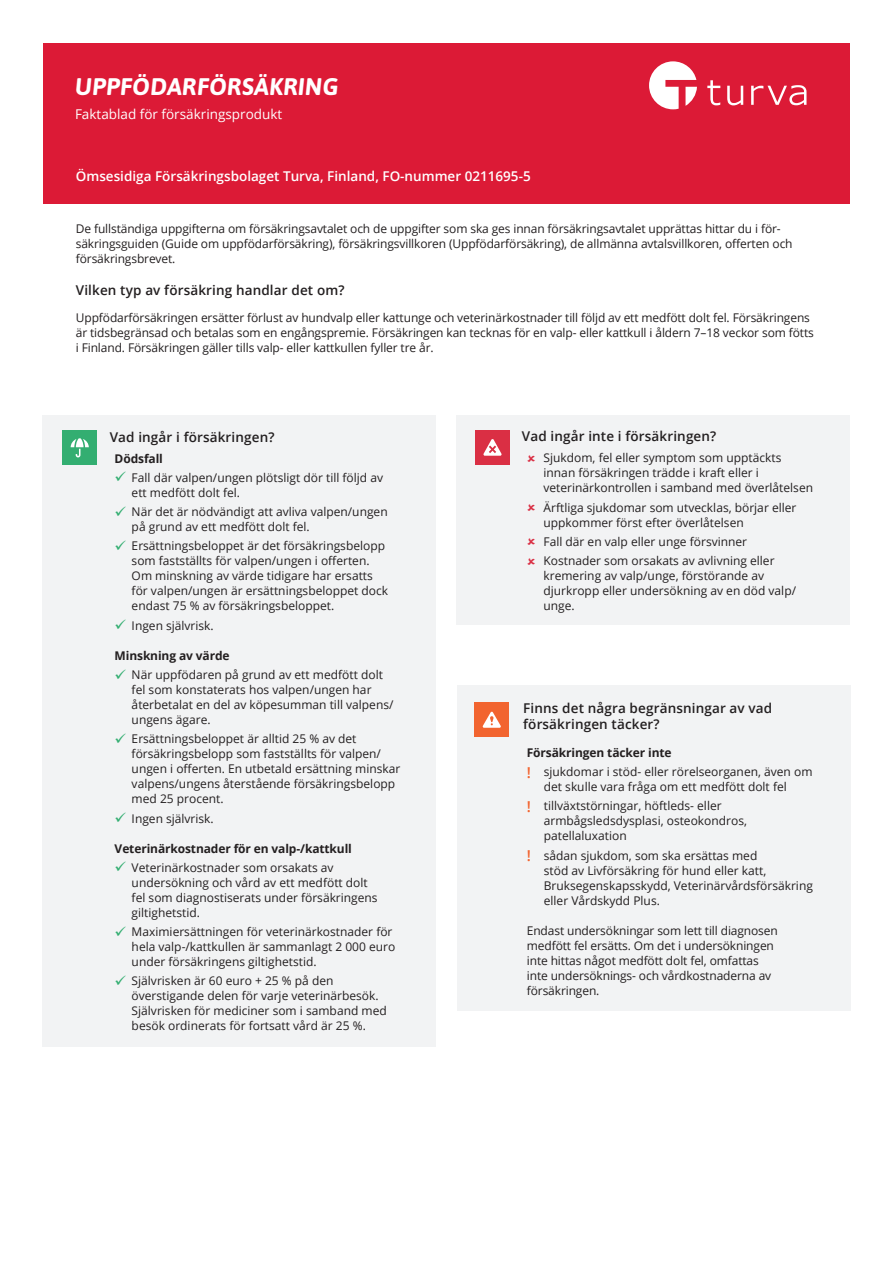
<style>
.page{position:relative;width:893px;height:1263px;background:#fff}
.page>*{position:absolute;margin:0;border:0;box-sizing:border-box;transform-origin:0 0}
.Vakuutus_otsikko{font:italic 700 24px "Asap";letter-spacing:.01em;color:#fff}
.Alaotsikko{font:600 13.5px/16.2px "Open Sans";letter-spacing:.01em;color:#231f20}
.t1{font:600 13.5px "Open Sans";color:#fff}
.Luettelo_sininen_väk{font:13.5px "Open Sans";color:#fff}
.Leipäteksti{font:12px/15px "Open Sans";color:#231f20}
.Kappaleiden_otsikko{font:700 12px "Open Sans";letter-spacing:-.01em;color:#231f20}
.s1{color:#33ae71}
.s2{font-weight:600;font-size:15px;color:#f2642f}
</style>
<div class="page">
<div style="left:43px;top:43px;width:807px;height:161px;background:#dc1a36"></div>
<svg style="left:649px;top:61px;width:48px;height:48px"></svg>
<svg style="left:707px;top:80px;width:13px;height:25px"></svg>
<svg style="left:727px;top:86px;width:16px;height:19px"></svg>
<svg style="left:751px;top:85px;width:55px;height:20px"></svg>
<div style="left:456px;top:415px;width:394px;height:210px;background:#f2f3f4"></div>
<div style="left:43px;top:415px;width:393px;height:632px;background:#f2f3f4"></div>
<div style="left:63px;top:431px;width:34px;height:34px;background:#33ae71"></div>
<svg style="left:71px;top:438px;width:18px;height:19px"></svg>
<div style="left:475px;top:430px;width:34px;height:34px;background:#da2f44"></div>
<svg style="left:483px;top:439px;width:19px;height:17px"></svg>
<div style="left:457px;top:685px;width:393px;height:326px;background:#f2f3f4"></div>
<div style="left:475px;top:703px;width:34px;height:34px;background:#f2642f"></div>
<svg style="left:482px;top:711px;width:19px;height:17px"></svg>
<p class="Vakuutus_otsikko" style="left:75px;top:70px;width:265px">UPPFÖDARFÖRSÄKRING</p>
<p class="Luettelo_sininen_väk" style="left:75px;top:105px;width:209px">Faktablad för försäkringsprodukt</p>
<p class="t1" style="left:76px;top:167px;width:456px">Ömsesidiga Försäkringsbolaget Turva, Finland, FO-nummer 0211695-5</p>
<p class="Leipäteksti" style="left:76px;top:221px;width:718px">De fullständiga uppgifterna om försäkringsavtalet och de uppgifter som ska ges innan försäkringsavtalet upprättas hittar du i för&shy;säkringsguiden (Guide om uppfödarförsäkring), försäkringsvillkoren (Uppfödarförsäkring), de allmänna avtalsvillkoren, offerten och försäkringsbrevet.</p>
<p class="Alaotsikko" style="left:76px;top:281px;width:270px">Vilken typ av försäkring handlar det om?</p>
<p class="Leipäteksti" style="left:76px;top:310px;width:740px">Uppfödarförsäkringen ersätter förlust av hundvalp eller kattunge och veterinärkostnader till följd av ett medfött dolt fel. Försäkringens är tidsbegränsad och betalas som en engångspremie. Försäkringen kan tecknas för en valp- eller kattkull i åldern 7–18 veckor som fötts i Finland. Försäkringen gäller tills valp- eller kattkullen fyller tre år.</p>
<p class="Alaotsikko" style="left:110px;top:429px;width:166px">Vad ingår i försäkringen?</p>
<p class="Kappaleiden_otsikko" style="left:115px;top:450px;width:50px">Dödsfall</p>
<p class="Leipäteksti" style="left:132px;top:470px;width:253px;text-indent:-17px"><span class="s1">✓</span> Fall där valpen/ungen plötsligt dör till följd av ett medfött dolt fel.</p>
<p class="Leipäteksti" style="left:132px;top:504px;width:258px;text-indent:-17px"><span class="s1">✓</span> När det är nödvändigt att avliva valpen/ungen på grund av ett medfött dolt fel.</p>
<p class="Leipäteksti" style="left:132px;top:538px;width:258px;text-indent:-17px"><span class="s1">✓</span> Ersättningsbeloppet är det försäkringsbelopp som fastställts för valpen/ungen i offerten.<br>Om minskning av värde tidigare har ersatts för valpen/ungen är ersättningsbeloppet dock endast 75 % av försäkringsbeloppet.</p>
<p class="Leipäteksti" style="left:115px;top:618px;width:101px"><span class="s1">✓</span> Ingen självrisk.</p>
<p class="Kappaleiden_otsikko" style="left:115px;top:647px;width:116px">Minskning av värde</p>
<p class="Leipäteksti" style="left:132px;top:667px;width:263px;text-indent:-17px"><span class="s1">✓</span> När uppfödaren på grund av ett medfött dolt fel som konstaterats hos valpen/ungen har återbetalat en del av köpesumman till valpens/ ungens ägare.</p>
<p class="Leipäteksti" style="left:132px;top:731px;width:270px;text-indent:-17px"><span class="s1">✓</span> Ersättningsbeloppet är alltid 25 % av det försäkringsbelopp som fastställts för valpen/ ungen i offerten. En utbetald ersättning minskar valpens/ungens återstående försäkringsbelopp med 25 procent.</p>
<p class="Leipäteksti" style="left:115px;top:810px;width:101px"><span class="s1">✓</span> Ingen självrisk.</p>
<p class="Kappaleiden_otsikko" style="left:115px;top:840px;width:239px">Veterinärkostnader för en valp-/kattkull</p>
<p class="Leipäteksti" style="left:132px;top:860px;width:248px;text-indent:-17px"><span class="s1">✓</span> Veterinärkostnader som orsakats av undersökning och vård av ett medfött dolt fel som diagnostiserats under försäkringens giltighetstid.</p>
<p class="Leipäteksti" style="left:132px;top:924px;width:265px;text-indent:-17px"><span class="s1">✓</span> Maximiersättningen för veterinärkostnader för hela valp-/kattkullen är sammanlagt 2 000 euro under försäkringens giltighetstid.</p>
<p class="Leipäteksti" style="left:132px;top:973px;width:257px;text-indent:-17px"><span class="s1">✓</span> Självrisken är 60 euro + 25 % på den överstigande delen för varje veterinärbesök.<br>Självrisken för mediciner som i samband med besök ordinerats för fortsatt vård är 25 %.</p>
<p class="Alaotsikko" style="left:522px;top:427px;width:196px">Vad ingår inte i försäkringen?</p>
<p class="Leipäteksti" style="left:544px;top:450px;width:271px">Sjukdom, fel eller symptom som upptäckts innan försäkringen trädde i kraft eller i veterinärkontrollen i samband med överlåtelsen</p>
<p class="Leipäteksti" style="left:544px;top:499px;width:254px">Ärftliga sjukdomar som utvecklas, börjar eller uppkommer först efter överlåtelsen</p>
<p class="Leipäteksti" style="left:544px;top:534px;width:205px">Fall där en valp eller unge försvinner</p>
<p class="Leipäteksti" style="left:544px;top:553px;width:254px">Kostnader som orsakats av avlivning eller kremering av valp/unge, förstörande av djurkropp eller undersökning av en död valp/ unge.</p>
<p class="Alaotsikko" style="left:523px;top:700px;width:251px">Finns det några begränsningar av vad försäkringen täcker?</p>
<p class="Kappaleiden_otsikko" style="left:527px;top:744px;width:146px">Försäkringen täcker inte</p>
<p class="Leipäteksti" style="left:544px;top:764px;width:270px;text-indent:-17px"><span class="s2">!</span> sjukdomar i stöd- eller rörelseorganen, även om det skulle vara fråga om ett medfött dolt fel</p>
<p class="Leipäteksti" style="left:544px;top:798px;width:205px;text-indent:-17px"><span class="s2">!</span> tillväxtstörningar, höftleds- eller armbågsledsdysplasi, osteokondros, patellaluxation</p>
<p class="Leipäteksti" style="left:544px;top:847px;width:271px;text-indent:-17px"><span class="s2">!</span> sådan sjukdom, som ska ersättas med<br>stöd av Livförsäkring för hund eller katt, Bruksegenskapsskydd, Veterinärvårdsförsäkring eller Vårdskydd Plus.</p>
<p class="Leipäteksti" style="left:527px;top:922px;width:253px">Endast undersökningar som lett till diagnosen medfött fel ersätts. Om det i undersökningen inte hittas något medfött dolt fel, omfattas inte undersöknings- och vårdkostnaderna av försäkringen.</p>
</div>
